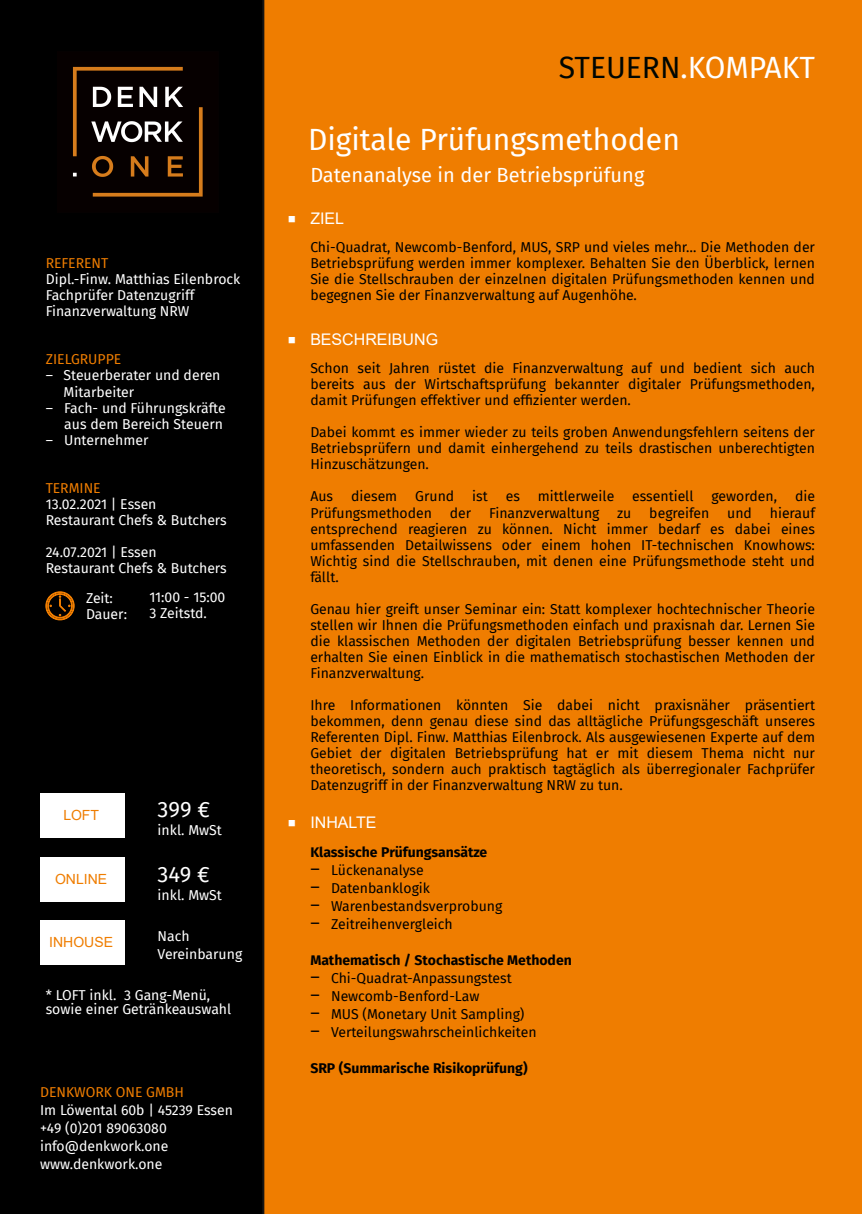
<style>
.page{position:relative;width:862px;height:1214px;background:#fff}
.page>*{position:absolute;margin:0;border:0;box-sizing:border-box;transform-origin:0 0}
.t1{font:30px "Fira Sans";color:#fff}
.t2{font:22px "Fira Sans";letter-spacing:-.01em;color:#fff}
.t3{font:20px "Fira Sans";color:#fff}
.t4{font:16px "Arial";color:#fff}
.t5{font:14px/16px "Fira Sans";color:#000;text-align:justify}
.t6{font:14px/16px "Fira Sans";color:#fff}
.t7{font:700 14px "Fira Sans";color:#000}
.t8{font:14px "Fira Sans";letter-spacing:-.005em;color:#ef7d00}
.t9{font:14px "Arial";letter-spacing:.005em;color:#ef7d00}
.s1{color:#000602}
.s2{font-size:18px}
</style>
<div class="page">
<div style="left:264px;top:0;width:598px;height:1213px;background:#ef7d00"></div>
<div style="left:0;top:0;width:264px;height:1213px;background:#000"></div>
<img style="left:57px;top:52px;width:161px;height:161px">
<div style="left:40px;top:793px;width:85px;height:45px;background:#fff"></div>
<div style="left:40px;top:857px;width:85px;height:44px;background:#fff"></div>
<div style="left:40px;top:920px;width:85px;height:45px;background:#fff"></div>
<svg style="left:46px;top:591px;width:28px;height:29px"></svg>
<p class="t8" style="left:46px;top:255px;width:64px">REFERENT</p>
<p class="t6" style="left:46px;top:272px;width:196px">Dipl.-Finw. Matthias Eilenbrock<br>Fachprüfer Datenzugriff<br>Finanzverwaltung NRW</p>
<p class="t8" style="left:46px;top:351px;width:77px">ZIELGRUPPE</p>
<p class="t6" style="left:64px;top:368px;width:158px;text-indent:-18px">– Steuerberater und deren<br>Mitarbeiter</p>
<p class="t6" style="left:46px;top:400px;width:181px;text-align:right">– Fach- und Führungskräfte aus dem Bereich Steuern</p>
<p class="t6" style="left:46px;top:432px;width:104px">– Unternehmer</p>
<p class="t8" style="left:46px;top:479px;width:57px">TERMINE</p>
<p class="t6" style="left:46px;top:496px;width:182px">13.02.2021 | Essen<br>Restaurant Chefs &amp; Butchers</p>
<p class="t6" style="left:46px;top:544px;width:182px">24.07.2021 | Essen<br>Restaurant Chefs &amp; Butchers</p>
<p class="t6" style="left:86px;top:590px;width:43px">Zeit:<br>Dauer:</p>
<p class="t6" style="left:149px;top:589px;width:78px">11:00 - 15:00<br>3 Zeitstd.</p>
<p class="t9" style="left:63px;top:807px;width:37px">LOFT</p>
<p class="t9" style="left:55px;top:871px;width:54px">ONLINE</p>
<p class="t9" style="left:49px;top:934px;width:65px">INHOUSE</p>
<h2 class="t2" style="left:158px;top:796px;width:54px">399 €</h2>
<p class="t6" style="left:158px;top:822px;width:66px">inkl. MwSt</p>
<h2 class="t2" style="left:158px;top:861px;width:54px">349 €</h2>
<p class="t6" style="left:158px;top:887px;width:66px">inkl. MwSt</p>
<p class="t6" style="left:158px;top:926px;width:86px;line-height:18px">Nach<br>Vereinbarung</p>
<p class="t6" style="left:46px;top:988px;width:187px;line-height:14px">* LOFT inkl. 3 Gang-Menü, sowie einer Getränkeauswahl</p>
<p class="t8" style="left:40px;top:1083px;width:145px">DENKWORK ONE GMBH</p>
<p class="t6" style="left:40px;top:1100px;width:195px;line-height:18px">Im Löwental 60b | 45239 Essen +49 (0)201 89063080 info@denkwork.one www.denkwork.one</p>
<h1 class="t1" style="left:559px;top:50px;width:258px"><span class="s1">STEUERN</span>.KOMPAKT</h1>
<h1 class="t1" style="left:308px;top:122px;width:373px">Digitale Prüfungsmethoden</h1>
<h3 class="t3" style="left:310px;top:164px;width:336px">Datenanalyse in der Betriebsprüfung</h3>
<p class="t4" style="left:287px;top:210px;width:58px">○ ZIEL</p>
<p class="t5" style="left:310px;top:240px;width:506px">Chi-Quadrat, Newcomb-Benford, MUS, SRP und vieles mehr… Die Methoden der Betriebsprüfung werden immer komplexer. Behalten Sie den Überblick, lernen Sie die Stellschrauben der einzelnen digitalen Prüfungsmethoden kennen und begegnen Sie der Finanzverwaltung auf Augenhöhe.</p>
<p class="t4" style="left:287px;top:331px;width:152px">○ BESCHREIBUNG</p>
<p class="t5" style="left:310px;top:360px;width:506px">Schon seit Jahren rüstet die Finanzverwaltung auf und bedient sich auch bereits aus der Wirtschaftsprüfung bekannter digitaler Prüfungsmethoden, damit Prüfungen effektiver und effizienter werden.</p>
<p class="t5" style="left:310px;top:424px;width:506px">Dabei kommt es immer wieder zu teils groben Anwendungsfehlern seitens der Betriebsprüfern und damit einhergehend zu teils drastischen unberechtigten Hinzuschätzungen.</p>
<p class="t5" style="left:310px;top:488px;width:24px">Aus</p>
<p class="t5" style="left:351px;top:488px;width:48px">diesem</p>
<p class="t5" style="left:415px;top:488px;width:40px">Grund</p>
<p class="t5" style="left:472px;top:488px;width:17px">ist</p>
<p class="t5" style="left:506px;top:488px;width:16px">es</p>
<p class="t5" style="left:538px;top:488px;width:78px">mittlerweile</p>
<p class="t5" style="left:632px;top:488px;width:63px">essentiell</p>
<p class="t5" style="left:711px;top:488px;width:67px">geworden,</p>
<p class="t5" style="left:795px;top:488px;width:22px">die</p>
<p class="t5" style="left:310px;top:504px;width:123px">Prüfungsmethoden</p>
<p class="t5" style="left:450px;top:504px;width:23px">der</p>
<p class="t5" style="left:489px;top:504px;width:112px">Finanzverwaltung</p>
<p class="t5" style="left:617px;top:504px;width:16px">zu</p>
<p class="t5" style="left:649px;top:504px;width:62px">begreifen</p>
<p class="t5" style="left:727px;top:504px;width:26px">und</p>
<p class="t5" style="left:310px;top:504px;width:506px;text-indent:459px">hierauf entsprechend reagieren zu können. Nicht immer bedarf es dabei eines umfassenden Detailwissens oder einem hohen IT-technischen Knowhows:<br>Wichtig sind die Stellschrauben, mit denen eine Prüfungsmethode steht und fällt.</p>
<p class="t5" style="left:310px;top:600px;width:506px">Genau hier greift unser Seminar ein: Statt komplexer hochtechnischer Theorie stellen wir Ihnen die Prüfungsmethoden einfach und praxisnah dar. Lernen Sie die klassischen Methoden der digitalen Betriebsprüfung besser kennen und erhalten Sie einen Einblick in die mathematisch stochastischen Methoden der Finanzverwaltung.</p>
<p class="t5" style="left:310px;top:696px;width:506px">Ihre Informationen könnten Sie dabei nicht praxisnäher präsentiert bekommen, denn genau diese sind das alltägliche Prüfungsgeschäft unseres Referenten Dipl. Finw. Matthias Eilenbrock. Als ausgewiesenen Experte auf dem Gebiet der digitalen Betriebsprüfung hat er mit diesem Thema nicht nur theoretisch, sondern auch praktisch tagtäglich als überregionaler Fachprüfer Datenzugriff in der Finanzverwaltung NRW zu tun.</p>
<p class="t4" style="left:287px;top:813px;width:91px">○ INHALTE</p>
<p class="t7" style="left:310px;top:843px;width:178px">Klassische Prüfungsansätze</p>
<p class="t5" style="left:310px;top:861px;width:115px"><span class="s2">–</span> Lückenanalyse</p>
<p class="t5" style="left:310px;top:879px;width:121px"><span class="s2">–</span> Datenbanklogik</p>
<p class="t5" style="left:310px;top:897px;width:194px"><span class="s2">–</span> Warenbestandsverprobung</p>
<p class="t5" style="left:310px;top:915px;width:144px"><span class="s2">–</span> Zeitreihenvergleich</p>
<p class="t7" style="left:310px;top:951px;width:263px">Mathematisch / Stochastische Methoden</p>
<p class="t5" style="left:310px;top:969px;width:203px"><span class="s2">–</span> Chi-Quadrat-Anpassungstest</p>
<p class="t5" style="left:310px;top:987px;width:170px"><span class="s2">–</span> Newcomb-Benford-Law</p>
<p class="t5" style="left:310px;top:1005px;width:216px"><span class="s2">–</span> MUS (Monetary Unit Sampling)</p>
<p class="t5" style="left:310px;top:1023px;width:228px"><span class="s2">–</span> Verteilungswahrscheinlichkeiten</p>
<p class="t7" style="left:310px;top:1059px;width:219px">SRP (Summarische Risikoprüfung)</p>
</div>
